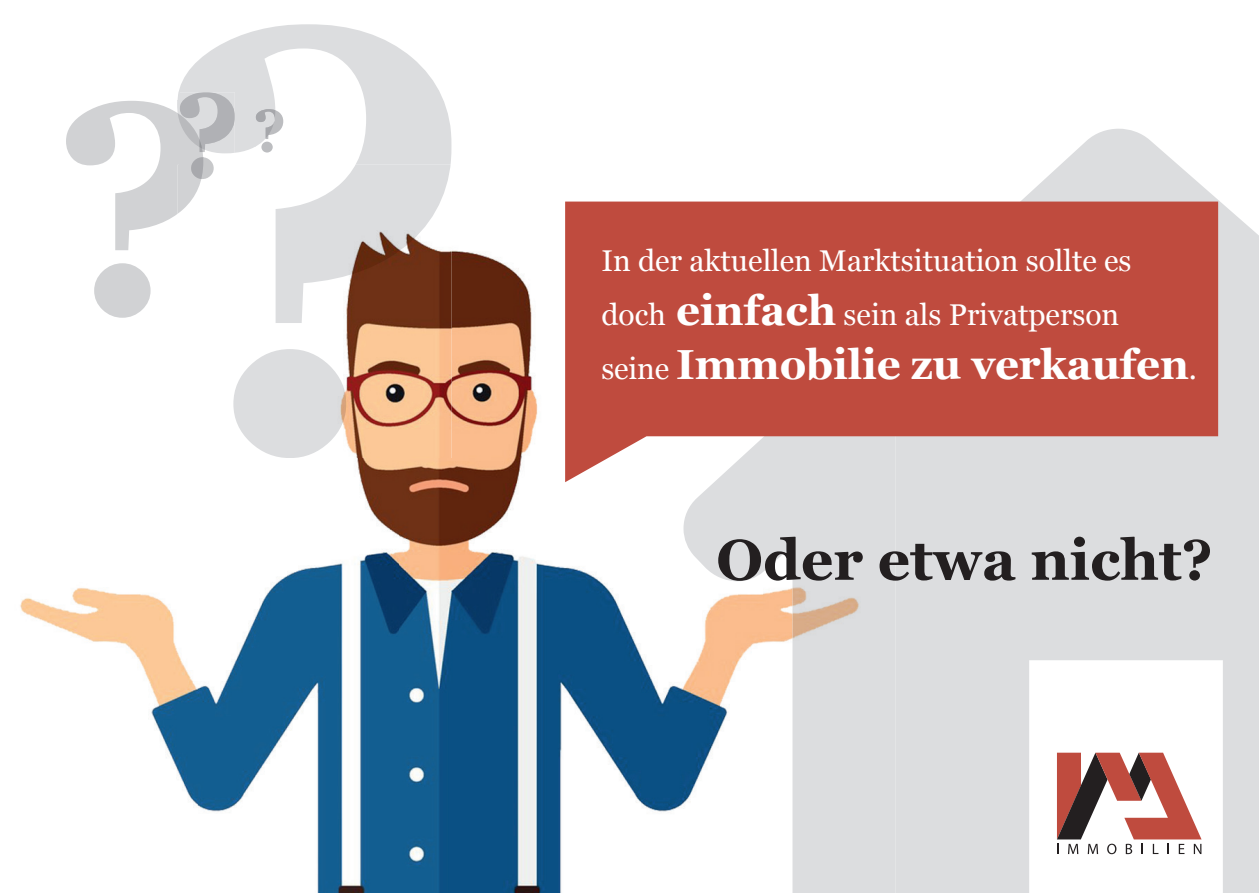
<style>
.page{position:relative;width:1259px;height:893px;background:#fff}
.page>*{position:absolute;margin:0;border:0;box-sizing:border-box;transform-origin:0 0}
.t1{font:700 300px "Georgia";color:#d1d2d4}
.t2{font:700 57px "Georgia";color:#231f20}
.t3{font:700 42px "Georgia";letter-spacing:-.005em;color:#fff}
.t4{font:30px/54px "Georgia";color:#fff}
.s1{font-size:600px;color:#dcdddf}
.s2{font-weight:700;font-size:42px}
.s3{font-weight:400;font-size:30px}
</style>
<div class="page">
<img style="left:20px;top:588px;width:79px;height:54px">
<img style="left:398px;top:201px;width:397px;height:692px">
<img style="left:99px;top:591px;width:99px;height:216px">
<img style="left:198px;top:458px;width:200px;height:435px">
<svg style="left:895px;top:129px;width:364px;height:764px;fill:#dcdddf"></svg>
<img style="left:683px;top:482px;width:212px;height:411px">
<svg style="left:565px;top:202px;width:653px;height:280px;background:#c46257"></svg>
<img style="left:233px;top:165px;width:219px;height:293px">
<img style="left:87px;top:165px;width:90px;height:153px">
<hr style="left:177px;top:101px;width:3px;height:64px;background:#d1d2d4">
<img style="left:177px;top:165px;width:25px;height:49px">
<svg style="left:183px;top:92px;width:52px;height:73px"></svg>
<img style="left:203px;top:165px;width:32px;height:14px">
<svg style="left:180px;top:101px;width:23px;height:64px"></svg>
<img style="left:180px;top:165px;width:23px;height:14px">
<svg style="left:256px;top:109px;width:27px;height:44px"></svg>
<svg style="left:1057px;top:753px;width:144px;height:101px"></svg>
<h1 class="t1" style="left:54px;top:-17px;width:430px">?<span class="s1">?</span></h1>
<p class="t4" style="left:601px;top:233px;width:532px">In der aktuellen Marktsituation sollte es doch <span class="s2">einfach</span> sein als Privatperson</p>
<h3 class="t3" style="left:601px;top:333px;width:597px"><span class="s3">seine</span> Immobilie zu verkaufen<span class="s3">.</span></h3>
<h2 class="t2" style="left:716px;top:517px;width:498px">Oder etwa nicht?</h2>
</div>
